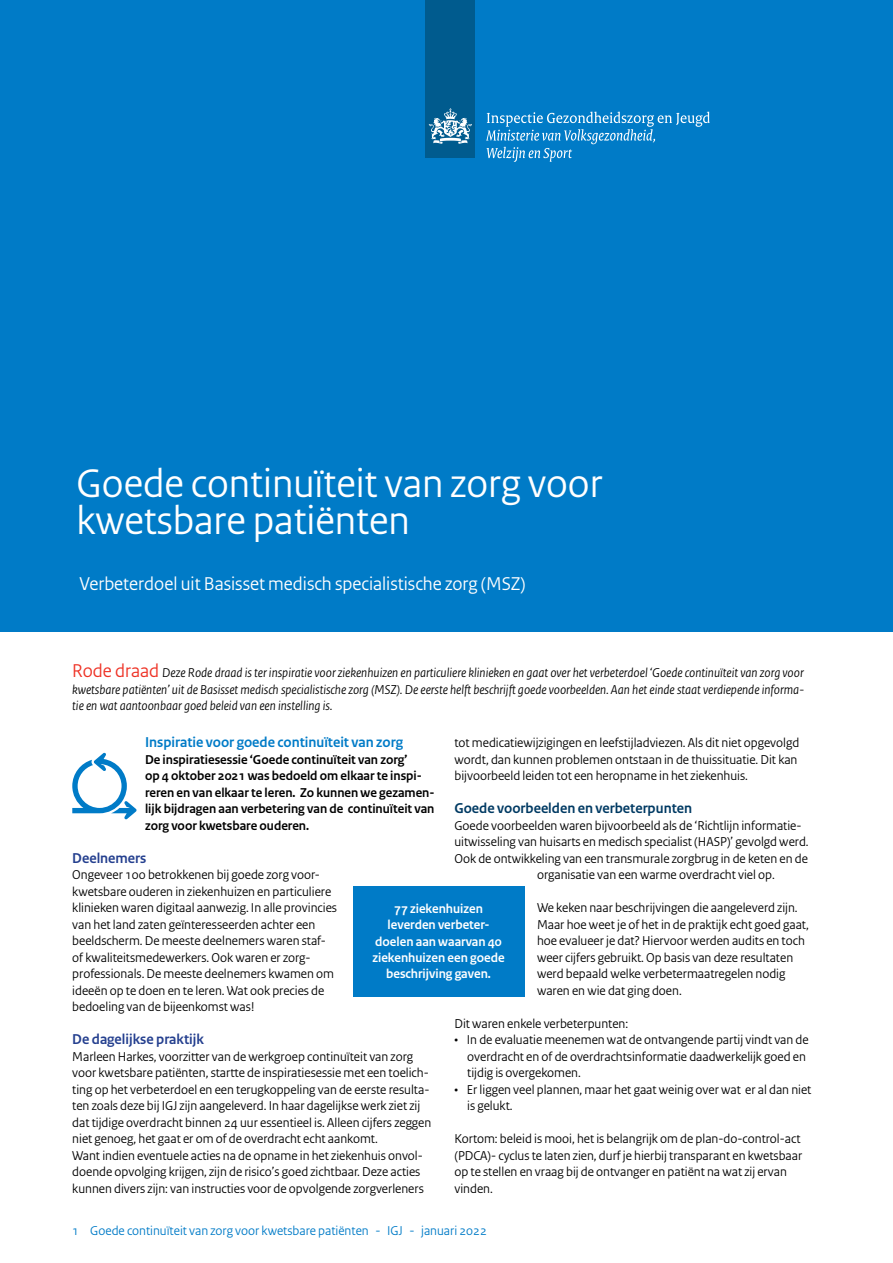
<style>
.page{position:relative;width:893px;height:1263px;background:#fff}
.page>*{position:absolute;margin:0;border:0;box-sizing:border-box;transform-origin:0 0}
.t1{font:42px/37.5px "Rijksoverheid Sans";color:#fff}
.t2{font:19.5px "Rijksoverheid Sans";color:#fff}
.t3{font:700 15px "Rijksoverheid Sans";color:#007bc7}
.t4{font:700 15px "Rijksoverheid Sans";color:#003a63}
.t5{font:700 15px "Rijksoverheid Sans";color:#25408f}
.t6{font:13.5px/16.5px "Rijksoverheid Sans";color:#000}
.t7{font:italic 13.5px/16.2px "Rijksoverheid Sans";color:#000;text-align:justify}
.t8{font:700 13.5px/16.5px "Rijksoverheid Sans";color:#000}
.t9{font:700 13.5px/16.2px "Rijksoverheid Sans";color:#fff;text-align:center}
.t10{font:13.5px "Rijksoverheid Sans";color:#007bc7}
.s1{font-style:normal;font-size:19.5px;color:#ee3124}
</style>
<div class="page">
<div style="left:0;top:0;width:893px;height:631px;background:#007bc7"></div>
<div style="left:425px;top:0;width:50px;height:158px;background:#005b8e"></div>
<svg style="left:429px;top:108px;width:43px;height:36px"></svg>
<svg style="left:486px;top:112px;width:224px;height:50px"></svg>
<div style="left:353px;top:886px;width:171px;height:111px;background:#007bc7"></div>
<svg style="left:72px;top:753px;width:65px;height:66px"></svg>
<h1 class="t1" style="left:77px;top:465px;width:528px">Goede continuïteit van zorg voor kwetsbare patiënten</h1>
<h2 class="t2" style="left:79px;top:572px;width:448px">Verbeterdoel uit Basisset medisch specialistische zorg (MSZ)</h2>
<p class="t7" style="left:72px;top:665px;width:733px"><span class="s1">Rode draad</span> Deze Rode draad is ter inspiratie voor ziekenhuizen en particuliere klinieken en gaat over het verbeterdoel ‘Goede continuïteit van zorg voor kwetsbare patiënten’ uit de Basisset medisch specialistische zorg (MSZ). De eerste helft beschrijft goede voorbeelden. Aan het einde staat verdiepende informa&shy;tie en wat aantoonbaar goed beleid van een instelling is.</p>
<p class="t3" style="left:145px;top:734px;width:260px">Inspiratie voor goede continuïteit van zorg</p>
<p class="t8" style="left:145px;top:751px;width:291px">De inspiratiesessie ‘Goede continuïteit van zorg’<br>op 4 oktober 2021 was bedoeld om elkaar te inspi&shy;reren en van elkaar te leren. Zo kunnen we gezamen&shy;lijk bijdragen aan verbetering van de continuïteit van zorg voor kwetsbare ouderen.</p>
<p class="t5" style="left:72px;top:849px;width:76px">Deelnemers</p>
<p class="t6" style="left:72px;top:867px;width:266px">Ongeveer 100 betrokkenen bij goede zorg voor&shy;kwetsbare ouderen in ziekenhuizen en particuliere klinieken waren digitaal aanwezig. In alle provincies van het land zaten geïnteresseerden achter een beeldscherm. De meeste deelnemers waren staf&shy;of kwaliteitsmedewerkers. Ook waren er zorg&shy;professionals. De meeste deelnemers kwamen om ideeën op te doen en te leren. Wat ook precies de bedoeling van de bijeenkomst was!</p>
<p class="t5" style="left:72px;top:1031px;width:133px">De dagelijkse praktijk</p>
<p class="t6" style="left:72px;top:1048px;width:361px">Marleen Harkes, voorzitter van de werkgroep continuïteit van zorg voor kwetsbare patiënten, startte de inspiratiesessie met een toelich&shy;ting op het verbeterdoel en een terugkoppeling van de eerste resulta&shy;ten zoals deze bij IGJ zijn aangeleverd. In haar dagelijkse werk ziet zij dat tijdige overdracht binnen 24 uur essentieel is. Alleen cijfers zeggen niet genoeg, het gaat er om of de overdracht echt aankomt.<br>Want indien eventuele acties na de opname in het ziekenhuis onvol&shy;doende opvolging krijgen, zijn de risico’s goed zichtbaar. Deze acties kunnen divers zijn: van instructies voor de opvolgende zorgverleners</p>
<p class="t6" style="left:454px;top:735px;width:346px">tot medicatiewijzigingen en leefstijladviezen. Als dit niet opgevolgd wordt, dan kunnen problemen ontstaan in de thuissituatie. Dit kan bijvoorbeeld leiden tot een heropname in het ziekenhuis.</p>
<p class="t4" style="left:454px;top:800px;width:239px">Goede voorbeelden en verbeterpunten</p>
<p class="t6" style="left:454px;top:817px;width:349px">Goede voorbeelden waren bijvoorbeeld als de ‘Richtlijn informatie-</p>
<p class="t6" style="left:454px;top:834px;width:356px">uitwisseling van huisarts en medisch specialist (HASP)’ gevolgd werd.</p>
<p class="t6" style="left:454px;top:850px;width:355px">Ook de ontwikkeling van een transmurale zorgbrug in de keten en de</p>
<p class="t6" style="left:537px;top:867px;width:239px">organisatie van een warme overdracht viel op.</p>
<p class="t6" style="left:537px;top:900px;width:273px">We keken naar beschrijvingen die aangeleverd zijn.<br>Maar hoe weet je of het in de praktijk echt goed gaat, hoe evalueer je dat? Hiervoor werden audits en toch weer cijfers gebruikt. Op basis van deze resultaten werd bepaald welke verbetermaatregelen nodig waren en wie dat ging doen.</p>
<p class="t6" style="left:454px;top:1015px;width:175px">Dit waren enkele verbeterpunten:</p>
<p class="t6" style="left:467px;top:1031px;width:343px;text-indent:-13px">• In de evaluatie meenemen wat de ontvangende partij vindt van de overdracht en of de overdrachtsinformatie daadwerkelijk goed en tijdig is overgekomen.</p>
<p class="t6" style="left:467px;top:1081px;width:346px;text-indent:-13px">• Er liggen veel plannen, maar het gaat weinig over wat er al dan niet is gelukt.</p>
<p class="t6" style="left:454px;top:1130px;width:349px">Kortom: beleid is mooi, het is belangrijk om de plan-do-control-act (PDCA)- cyclus te laten zien, durf je hierbij transparant en kwetsbaar op te stellen en vraag bij de ontvanger en patiënt na wat zij ervan vinden.</p>
<p class="t9" style="left:372px;top:901px;width:134px">77 ziekenhuizen leverden verbeter&shy;doelen aan waarvan 40 ziekenhuizen een goede beschrijving gaven.</p>
<p class="t10" style="left:72px;top:1222px;width:416px">1 Goede continuïteit van zorg voor kwetsbare patiënten - IGJ - januari 2022</p>
</div>
